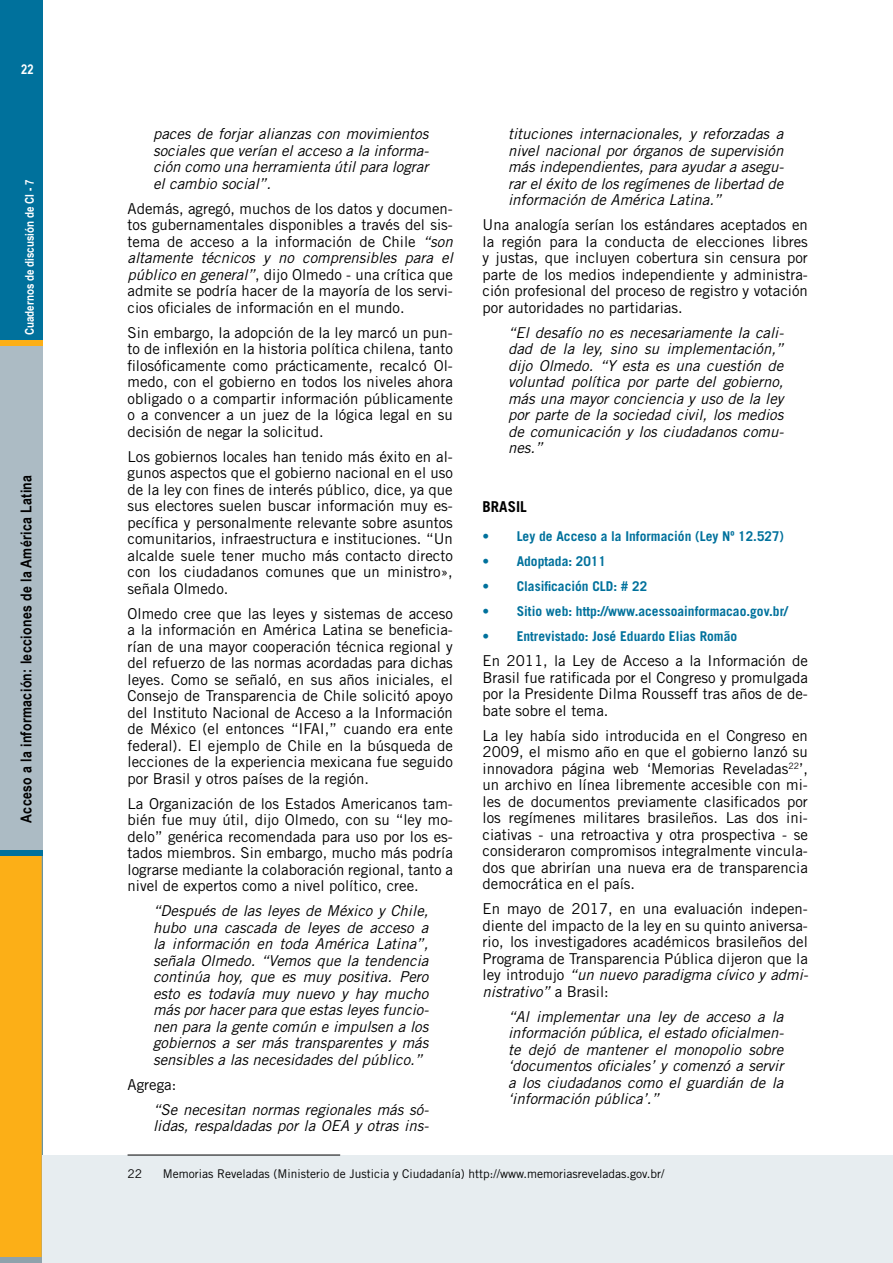
<style>
.page{position:relative;width:893px;height:1263px;background:#fff}
.page>*{position:absolute;margin:0;border:0;box-sizing:border-box;transform-origin:0 0}
.t1{font:15px/16.5px "Trade Gothic";color:#000;text-align:justify}
.t2{font:italic 15px/16.5px "Trade Gothic";color:#000;text-align:justify}
.t3{font:700 15px "Arial Narrow";letter-spacing:.025em;color:#000}
.t4{font:700 15px "Trade Gothic";color:#000}
.t5{font:700 13.5px "Trade Gothic";color:#00719c}
.t6{font:700 13.5px "Arial Narrow";color:#fff}
.t7{font:12px "Trade Gothic";color:#000}
.t8{font:700 12px "Arial Narrow";color:#fff}
.s1{font-style:italic}
</style>
<div class="page">
<div style="left:0;top:0;width:43px;height:1263px;background:#00719c"></div>
<div style="left:0;top:340px;width:43px;height:510px;background:#acbbc4"></div>
<div style="left:0;top:856px;width:43px;height:401px;background:#fcaf17"></div>
<div style="left:0;top:340px;width:43px;height:6px;background:#fcaf17"></div>
<div style="left:0;top:1257px;width:43px;height:6px;background:#8ea2ac"></div>
<div style="left:43px;top:1155px;width:850px;height:108px;background:#e7edf0"></div>
<hr style="left:128px;top:1155px;width:212px;height:1px;background:#000">
<p class="t6" style="left:21px;top:59px;width:14px">22</p>
<p class="t8" style="left:21px;top:335px;width:157px;rotate:-90deg">Cuadernos de discusión de CI - 7</p>
<p class="t3" style="left:15px;top:823px;width:349px;rotate:-90deg">Acceso a la información: lecciones de la América Latina</p>
<p class="t2" style="left:153px;top:125px;width:277px">paces de forjar alianzas con movimientos sociales que verían el acceso a la informa&shy;ción como una herramienta útil para lograr el cambio social”.</p>
<p class="t1" style="left:128px;top:200px;width:327px">Además, agregó, muchos de los datos y documen&shy;tos gubernamentales disponibles a través del sis&shy;tema de acceso a la información de Chile <span class="s1">“son altamente técnicos y no comprensibles para el público en general”</span>, dijo Olmedo - una crítica que admite se podría hacer de la mayoría de los servi&shy;cios oficiales de información en el mundo.</p>
<p class="t1" style="left:128px;top:324px;width:327px">Sin embargo, la adopción de la ley marcó un pun&shy;to de inflexión en la historia política chilena, tanto filosóficamente como prácticamente, recalcó Ol&shy;medo, con el gobierno en todos los niveles ahora obligado o a compartir información públicamente o a convencer a un juez de la lógica legal en su decisión de negar la solicitud.</p>
<p class="t1" style="left:128px;top:448px;width:327px">Los gobiernos locales han tenido más éxito en al&shy;gunos aspectos que el gobierno nacional en el uso de la ley con fines de interés público, dice, ya que sus electores suelen buscar información muy es&shy;pecífica y personalmente relevante sobre asuntos comunitarios, infraestructura e instituciones. “Un alcalde suele tener mucho más contacto directo con los ciudadanos comunes que un ministro», señala Olmedo.</p>
<p class="t1" style="left:128px;top:605px;width:327px">Olmedo cree que las leyes y sistemas de acceso a la información en América Latina se beneficia&shy;rían de una mayor cooperación técnica regional y del refuerzo de las normas acordadas para dichas leyes. Como se señaló, en sus años iniciales, el Consejo de Transparencia de Chile solicitó apoyo del Instituto Nacional de Acceso a la Información de México (el entonces “IFAI,” cuando era ente federal). El ejemplo de Chile en la búsqueda de lecciones de la experiencia mexicana fue seguido por Brasil y otros países de la región.</p>
<p class="t1" style="left:128px;top:795px;width:327px">La Organización de los Estados Americanos tam&shy;bién fue muy útil, dijo Olmedo, con su “ley mo&shy;delo” genérica recomendada para uso por los es&shy;tados miembros. Sin embargo, mucho más podría lograrse mediante la colaboración regional, tanto a nivel de expertos como a nivel político, cree.</p>
<p class="t2" style="left:153px;top:902px;width:277px">“Después de las leyes de México y Chile, hubo una cascada de leyes de acceso a la información en toda América Latina”, señala Olmedo. “Vemos que la tendencia continúa hoy, que es muy positiva. Pero esto es todavía muy nuevo y hay mucho más por hacer para que estas leyes funcio&shy;nen para la gente común e impulsen a los gobiernos a ser más transparentes y más sensibles a las necesidades del público.”</p>
<p class="t1" style="left:128px;top:1076px;width:50px">Agrega:</p>
<p class="t2" style="left:153px;top:1101px;width:277px">“Se necesitan normas regionales más só&shy;lidas, respaldadas por la OEA y otras ins-</p>
<p class="t7" style="left:128px;top:1166px;width:16px">22</p>
<p class="t7" style="left:163px;top:1166px;width:503px">Memorias Reveladas (Ministerio de Justicia y Ciudadanía) http://www.memoriasreveladas.gov.br/</p>
<p class="t2" style="left:508px;top:125px;width:277px">tituciones internacionales, y reforzadas a nivel nacional por órganos de supervisión más independientes, para ayudar a asegu&shy;rar el éxito de los regímenes de libertad de información de América Latina.”</p>
<p class="t1" style="left:483px;top:216px;width:327px">Una analogía serían los estándares aceptados en la región para la conducta de elecciones libres y justas, que incluyen cobertura sin censura por parte de los medios independiente y administra&shy;ción profesional del proceso de registro y votación por autoridades no partidarias.</p>
<p class="t2" style="left:508px;top:324px;width:277px">“El desafío no es necesariamente la cali&shy;dad de la ley, sino su implementación,” dijo Olmedo. “Y esta es una cuestión de voluntad política por parte del gobierno, más una mayor conciencia y uso de la ley por parte de la sociedad civil, los medios de comunicación y los ciudadanos comu&shy;nes.”</p>
<p class="t4" style="left:483px;top:497px;width:46px">BRASIL</p>
<p class="t5" style="left:483px;top:528px;width:303px">• Ley de Acceso a la Información (Ley Nº 12.527)</p>
<p class="t5" style="left:483px;top:553px;width:125px">• Adoptada: 2011</p>
<p class="t5" style="left:483px;top:578px;width:166px">• Clasificación CLD: # 22</p>
<p class="t5" style="left:483px;top:603px;width:307px">• Sitio web: http://www.acessoainformacao.gov.br/</p>
<p class="t5" style="left:483px;top:628px;width:256px">• Entrevistado: José Eduardo Elias Romão</p>
<p class="t1" style="left:483px;top:652px;width:327px">En 2011, la Ley de Acceso a la Información de Brasil fue ratificada por el Congreso y promulgada por la Presidente Dilma Rousseff tras años de de&shy;bate sobre el tema.</p>
<p class="t1" style="left:483px;top:727px;width:327px">La ley había sido introducida en el Congreso en 2009, el mismo año en que el gobierno lanzó su innovadora página web ‘Memorias Reveladas<sup>22</sup>’, un archivo en línea libremente accesible con mi&shy;les de documentos previamente clasificados por los regímenes militares brasileños. Las dos ini&shy;ciativas - una retroactiva y otra prospectiva - se consideraron compromisos integralmente vincula&shy;dos que abrirían una nueva era de transparencia democrática en el país.</p>
<p class="t1" style="left:483px;top:900px;width:327px">En mayo de 2017, en una evaluación indepen&shy;diente del impacto de la ley en su quinto aniversa&shy;rio, los investigadores académicos brasileños del Programa de Transparencia Pública dijeron que la ley introdujo <span class="s1">“un nuevo paradigma cívico y admi&shy;nistrativo”</span> a Brasil:</p>
<p class="t2" style="left:508px;top:1008px;width:277px">“Al implementar una ley de acceso a la información pública, el estado oficialmen&shy;te dejó de mantener el monopolio sobre ‘documentos oficiales’ y comenzó a servir a los ciudadanos como el guardián de la ‘información pública’.”</p>
</div>
